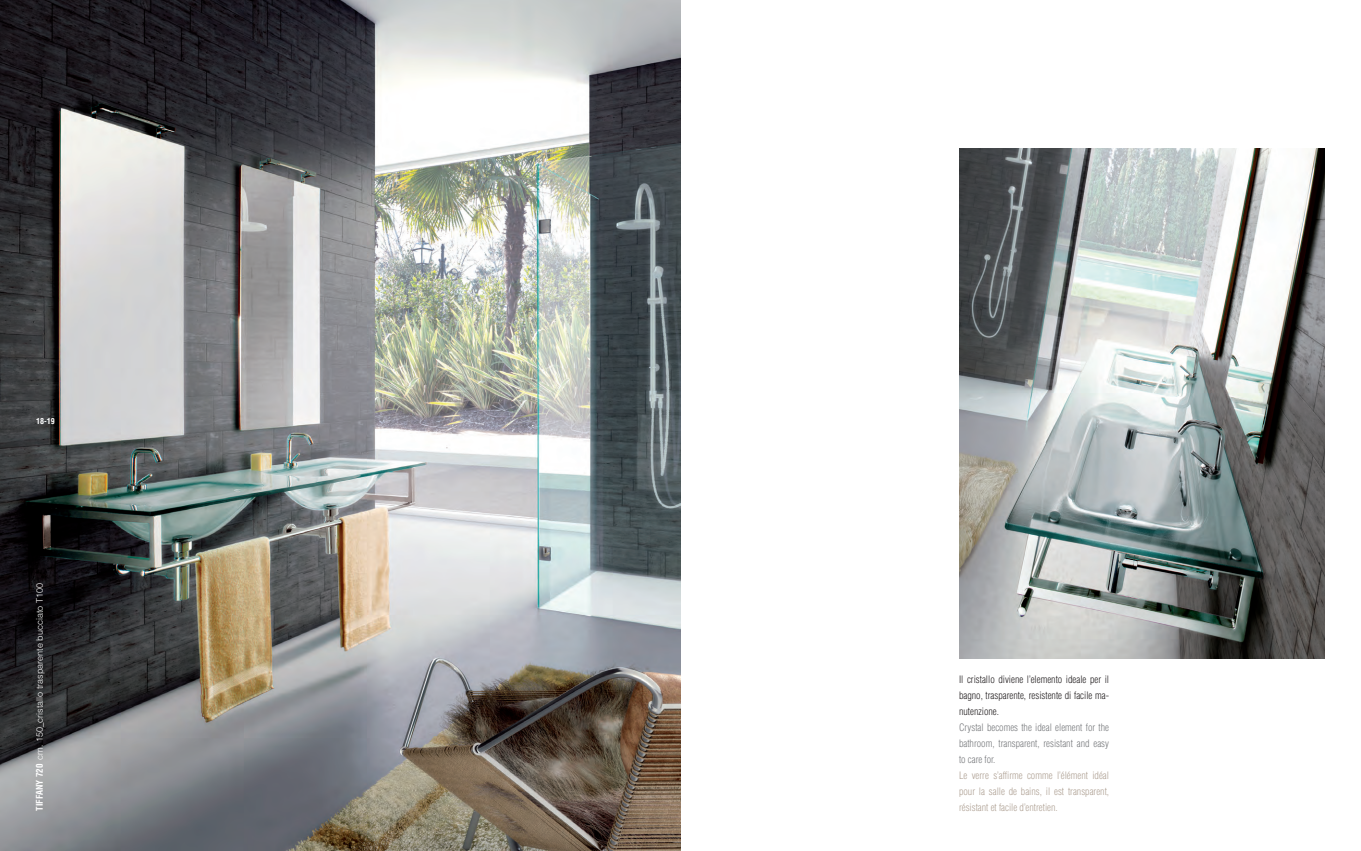
<style>
.page{position:relative;width:1361px;height:851px;background:#fff}
.page>*{position:absolute;margin:0;border:0;box-sizing:border-box;transform-origin:0 0}
.t1{font:300 condensed 10px/16px "Helvetica";color:#afa194;text-align:justify}
.t2{font:300 condensed 10px/16px "Helvetica";color:#231f20;text-align:justify}
.t3{font:300 condensed 10px/16px "Helvetica";color:#787a7d;text-align:justify}
.t4{font:300 9px "Helvetica";color:#fff}
.t5{font:700 condensed 8px "Helvetica";color:#fff}
.s1{font-weight:700;font-stretch:condensed}
</style>
<div class="page">
<img style="left:0;top:0;width:680px;height:850px">
<img style="left:959px;top:148px;width:366px;height:510px">
<p class="t5" style="left:36px;top:416px;width:20px">18-19</p>
<p class="t4" style="left:34px;top:810px;width:229px;rotate:-90deg"><span class="s1">TIFFANY 720</span> cm. 150_cristallo trasparente bucciato T100</p>
<p class="t2" style="left:959px;top:671px;width:152px">Il cristallo diviene l’elemento ideale per il bagno, trasparente, resistente di facile ma&shy;nutenzione.</p>
<p class="t3" style="left:959px;top:719px;width:152px">Crystal becomes the ideal element for the bathroom, transparent, resistant and easy to care for.</p>
<p class="t1" style="left:959px;top:767px;width:152px">Le verre s’affirme comme l’élément idéal pour la salle de bains, il est transparent, résistant et facile d’entretien.</p>
</div>
